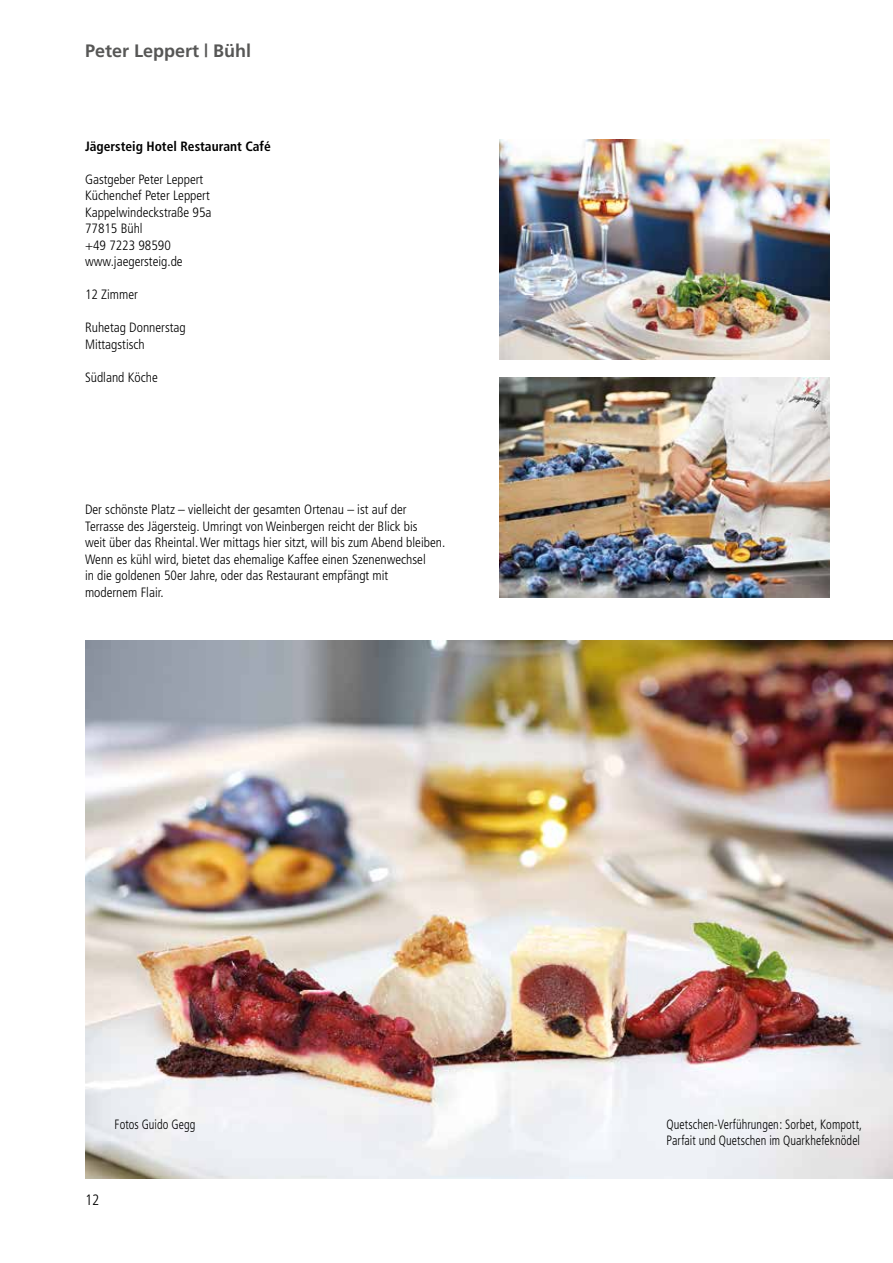
<style>
.page{position:relative;width:893px;height:1263px;background:#fff}
.page>*{position:absolute;margin:0;border:0;box-sizing:border-box;transform-origin:0 0}
.t1{font:700 18px "Frutiger";color:#575756}
.t2{font:300 condensed 15px "Frutiger";color:#000}
.t3{font:300 condensed 13.5px/16.5px "Frutiger";color:#000}
.t4{font:300 condensed 13.5px/16.5px "Frutiger";color:#000;scale:.9 1}
.t5{font:700 condensed 13.5px "Frutiger";color:#000}
</style>
<div class="page">
<img style="left:85px;top:640px;width:808px;height:538px">
<img style="left:499px;top:377px;width:330px;height:220px">
<img style="left:500px;top:140px;width:329px;height:219px">
<h1 class="t1" style="left:85px;top:40px;width:168px">Peter Leppert | Bühl</h1>
<p class="t5" style="left:85px;top:138px;width:187px">Jägersteig Hotel Restaurant Café</p>
<p class="t3" style="left:85px;top:171px;width:128px">Gastgeber Peter Leppert<br>Küchenchef Peter Leppert<br>Kappelwindeckstraße 95a<br>77815 Bühl<br>+49 7223 98590 www.jaegersteig.de</p>
<p class="t3" style="left:85px;top:287px;width:54px">12 Zimmer</p>
<p class="t3" style="left:85px;top:320px;width:102px">Ruhetag Donnerstag<br>Mittagstisch</p>
<p class="t3" style="left:85px;top:369px;width:74px">Südland Köche</p>
<p class="t3" style="left:85px;top:501px;width:362px">Der schönste Platz – vielleicht der gesamten Ortenau – ist auf der Terrasse des Jägersteig. Umringt von Weinbergen reicht der Blick bis<br>weit über das Rheintal. Wer mittags hier sitzt, will bis zum Abend bleiben.<br>Wenn es kühl wird, bietet das ehemalige Kaffee einen Szenenwechsel<br>in die goldenen 50er Jahre, oder das Restaurant empfängt mit<br>modernem Flair.</p>
<p class="t4" style="left:115px;top:1116px;width:91px">Fotos Guido Gegg</p>
<p class="t2" style="left:85px;top:1191px;width:16px">12</p>
<p class="t4" style="left:666px;top:1116px;width:219px">Quetschen-Verführungen: Sorbet, Kompott,<br>Parfait und Quetschen im Quarkhefeknödel</p>
</div>
